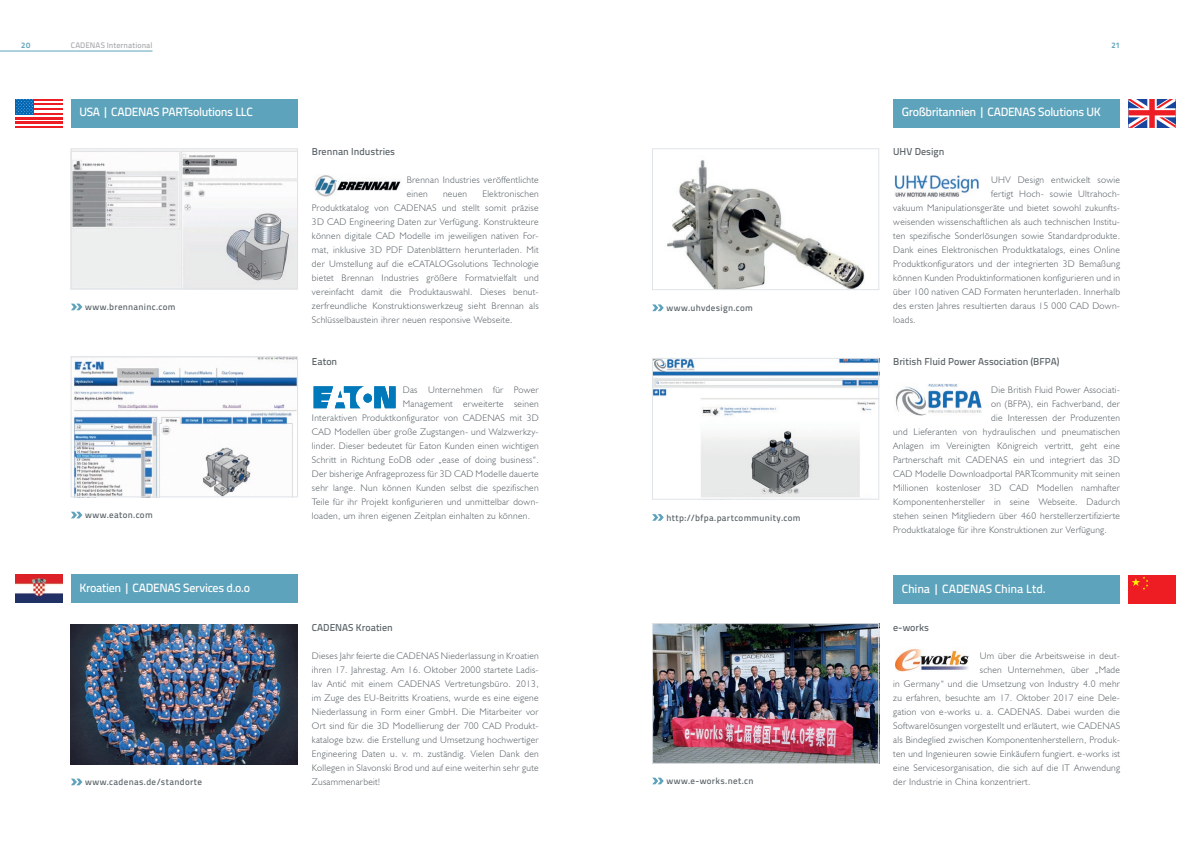
<style>
.page{position:relative;width:1191px;height:842px;background:#fff}
.page>*{position:absolute;margin:0;border:0;box-sizing:border-box;transform-origin:0 0}
.t1{font:12px "Titillium Text 25 L 600 wt";letter-spacing:-.025em;color:#fff}
.t2{font:10px "Titillium Text 25 L 600 wt";color:#576065}
.t3{font:300 9.5px/14px "Humanist 521 BT";letter-spacing:.03em;color:#576065;text-align:justify}
.t4{font:9px "Titillium Text 25 L 600 wt";letter-spacing:.035em;color:#576065}
.t5{font:8px "Titillium Text 25 L 600 wt";letter-spacing:.01em;color:#a8a9ad}
.t6{font:8px "Titillium Text 25 L 800 wt";color:#5da3bb}
</style>
<div class="page">
<hr style="left:0;top:51px;width:152px;height:1px;background:#5da3bb">
<img style="left:73px;top:150px;width:223px;height:137px">
<div style="left:71px;top:148px;width:227px;height:141px;border:1px solid #dfe4e8"></div>
<img style="left:73px;top:359px;width:223px;height:136px">
<div style="left:71px;top:357px;width:227px;height:140px;border:1px solid #dfe4e8"></div>
<svg style="left:71px;top:304px;width:11px;height:6px"></svg>
<svg style="left:71px;top:512px;width:11px;height:6px"></svg>
<img style="left:315px;top:175px;width:86px;height:21px">
<svg style="left:313px;top:386px;width:83px;height:23px"></svg>
<div style="left:363px;top:394px;width:9px;height:9px;background:#0079bb;border-radius:50%"></div>
<svg style="left:374px;top:386px;width:21px;height:22px"></svg>
<svg style="left:314px;top:386px;width:50px;height:22px"></svg>
<svg style="left:16px;top:99px;width:46px;height:28px"></svg>
<div style="left:71px;top:99px;width:227px;height:28px;background:#5da3bb"></div>
<img style="left:71px;top:624px;width:227px;height:141px">
<svg style="left:71px;top:779px;width:11px;height:6px"></svg>
<img style="left:16px;top:575px;width:46px;height:28px">
<div style="left:71px;top:575px;width:227px;height:28px;background:#5da3bb"></div>
<img style="left:666px;top:160px;width:199px;height:128px">
<div style="left:652px;top:148px;width:227px;height:142px;border:1px solid #dfe4e8"></div>
<img style="left:654px;top:360px;width:223px;height:137px">
<div style="left:652px;top:358px;width:227px;height:141px;border:1px solid #dfe4e8"></div>
<svg style="left:652px;top:304px;width:11px;height:7px"></svg>
<svg style="left:652px;top:514px;width:11px;height:7px"></svg>
<img style="left:894px;top:176px;width:85px;height:21px">
<img style="left:895px;top:383px;width:87px;height:32px">
<div style="left:893px;top:99px;width:227px;height:28px;background:#5da3bb"></div>
<svg style="left:1128px;top:99px;width:47px;height:28px"></svg>
<img style="left:654px;top:625px;width:223px;height:137px">
<div style="left:652px;top:623px;width:227px;height:141px;border:1px solid #dfe4e8"></div>
<svg style="left:652px;top:778px;width:11px;height:6px"></svg>
<img style="left:895px;top:648px;width:73px;height:23px">
<div style="left:893px;top:575px;width:227px;height:28px;background:#5da3bb"></div>
<svg style="left:1128px;top:575px;width:47px;height:28px"></svg>
<p class="t6" style="left:21px;top:39px;width:11px">20</p>
<p class="t5" style="left:71px;top:39px;width:83px">CADENAS International</p>
<p class="t6" style="left:1111px;top:39px;width:10px">21</p>
<p class="t1" style="left:79px;top:103px;width:175px">USA | CADENAS PARTsolutions LLC</p>
<p class="t1" style="left:901px;top:103px;width:201px">Großbritannien | CADENAS Solutions UK</p>
<p class="t2" style="left:312px;top:144px;width:85px">Brennan Industries</p>
<p class="t2" style="left:893px;top:144px;width:53px">UHV Design</p>
<p class="t4" style="left:85px;top:300px;width:92px">www.brennaninc.com</p>
<p class="t3" style="left:407px;top:173px;width:134px">Brennan Industries veröffentlichte einen</p>
<p class="t3" style="left:312px;top:187px;width:228px;text-indent:170px">Elektronischen Produktkatalog von CADENAS und stellt somit präzise 3D CAD Engineering Daten zur Verfügung. Konstrukteure können digitale CAD Modelle im jeweiligen nativen For&shy;mat, inklusive 3D PDF Datenblättern herunterladen. Mit der Umstellung auf die eCATALOGsolutions Technologie bietet Brennan Industries größere Formatvielfalt und vereinfacht damit die Produktauswahl. Dieses benut&shy;zerfreundliche Konstruktionswerkzeug sieht Brennan als Schlüsselbaustein ihrer neuen responsive Webseite.</p>
<p class="t3" style="left:443px;top:187px;width:26px">neuen</p>
<p class="t4" style="left:666px;top:301px;width:88px">www.uhvdesign.com</p>
<p class="t3" style="left:991px;top:173px;width:130px">UHV Design entwickelt sowie</p>
<p class="t3" style="left:991px;top:187px;width:130px">fertigt Hoch- sowie Ultrahoch-</p>
<p class="t3" style="left:893px;top:201px;width:228px">vakuum Manipulationsgeräte und bietet sowohl zukunfts-</p>
<p class="t3" style="left:893px;top:215px;width:228px">weisenden wissenschaftlichen als auch technischen Institu-</p>
<p class="t3" style="left:893px;top:229px;width:228px">ten spezifische Sonderlösungen sowie Standardprodukte.</p>
<p class="t3" style="left:893px;top:243px;width:228px">Dank eines Elektronischen Produktkatalogs, eines Online</p>
<p class="t3" style="left:893px;top:257px;width:228px">Produktkonfigurators und der integrierten 3D Bemaßung</p>
<p class="t3" style="left:893px;top:271px;width:228px">können Kunden Produktinformationen konfigurieren und in</p>
<p class="t3" style="left:893px;top:285px;width:228px">über 100 nativen CAD Formaten herunterladen. Innerhalb</p>
<p class="t3" style="left:893px;top:299px;width:228px">des ersten Jahres resultierten daraus 15 000 CAD Down-</p>
<p class="t3" style="left:893px;top:313px;width:24px">loads.</p>
<p class="t2" style="left:312px;top:354px;width:27px">Eaton</p>
<p class="t2" style="left:893px;top:354px;width:168px">British Fluid Power Association (BFPA)</p>
<p class="t4" style="left:85px;top:508px;width:69px">www.eaton.com</p>
<p class="t3" style="left:403px;top:383px;width:137px">Das Unternehmen für Power</p>
<p class="t3" style="left:403px;top:397px;width:137px">Management erweiterte seinen</p>
<p class="t3" style="left:312px;top:411px;width:228px">Interaktiven Produktkonfigurator von CADENAS mit 3D</p>
<p class="t3" style="left:312px;top:425px;width:228px">CAD Modellen über große Zugstangen- und Walzwerkzy-</p>
<p class="t3" style="left:312px;top:439px;width:228px">linder. Dieser bedeutet für Eaton Kunden einen wichtigen</p>
<p class="t3" style="left:312px;top:453px;width:228px">Schritt in Richtung EoDB oder „ease of doing business“.</p>
<p class="t3" style="left:312px;top:467px;width:228px">Der bisherige Anfrageprozess für 3D CAD Modelle dauerte</p>
<p class="t3" style="left:312px;top:481px;width:228px">sehr lange. Nun können Kunden selbst die spezifischen</p>
<p class="t3" style="left:312px;top:495px;width:228px">Teile für ihr Projekt konfigurieren und unmittelbar down-</p>
<p class="t3" style="left:312px;top:509px;width:220px">loaden, um ihren eigenen Zeitplan einhalten zu können.</p>
<p class="t4" style="left:666px;top:511px;width:136px">http://bfpa.partcommunity.com</p>
<p class="t3" style="left:991px;top:383px;width:130px">Die British Fluid Power Associati-</p>
<p class="t3" style="left:991px;top:397px;width:130px">on (BFPA), ein Fachverband, der</p>
<p class="t3" style="left:991px;top:411px;width:130px">die Interessen der Produzenten</p>
<p class="t3" style="left:893px;top:425px;width:228px">und Lieferanten von hydraulischen und pneumatischen</p>
<p class="t3" style="left:893px;top:439px;width:228px">Anlagen im Vereinigten Königreich vertritt, geht eine</p>
<p class="t3" style="left:893px;top:453px;width:228px">Partnerschaft mit CADENAS ein und integriert das 3D</p>
<p class="t3" style="left:893px;top:467px;width:228px">CAD Modelle Downloadportal PARTcommunity mit seinen</p>
<p class="t3" style="left:893px;top:481px;width:228px">Millionen kostenloser 3D CAD Modellen namhafter</p>
<p class="t3" style="left:893px;top:495px;width:228px">Komponentenhersteller in seine Webseite. Dadurch</p>
<p class="t3" style="left:893px;top:509px;width:228px">stehen seinen Mitgliedern über 460 herstellerzertifizierte</p>
<p class="t3" style="left:893px;top:523px;width:215px">Produktkataloge für ihre Konstruktionen zur Verfügung.</p>
<p class="t1" style="left:79px;top:579px;width:172px">Kroatien | CADENAS Services d.o.o</p>
<p class="t1" style="left:901px;top:579px;width:145px">China | CADENAS China Ltd.</p>
<p class="t4" style="left:85px;top:775px;width:118px">www.cadenas.de/standorte</p>
<p class="t2" style="left:312px;top:620px;width:82px">CADENAS Kroatien</p>
<p class="t3" style="left:312px;top:649px;width:228px">Dieses Jahr feierte die CADENAS Niederlassung in Kroatien ihren 17. Jahrestag. Am 16. Oktober 2000 startete Ladis&shy;lav Antić mit einem CADENAS Vertretungsbüro. 2013, im Zuge des EU-Beitritts Kroatiens, wurde es eine eigene Niederlassung in Form einer GmbH. Die Mitarbeiter vor Ort sind für die 3D Modellierung der 700 CAD Produkt&shy;kataloge bzw. die Erstellung und Umsetzung hochwertiger Engineering Daten u. v. m. zuständig. Vielen Dank den Kollegen in Slavonski Brod und auf eine weiterhin sehr gute Zusammenarbeit!</p>
<p class="t4" style="left:666px;top:774px;width:89px">www.e-works.net.cn</p>
<p class="t2" style="left:893px;top:620px;width:37px">e-works</p>
<p class="t3" style="left:980px;top:649px;width:142px">Um über die Arbeitsweise in deut-</p>
<p class="t3" style="left:980px;top:663px;width:142px">schen Unternehmen, über „Made</p>
<p class="t3" style="left:893px;top:677px;width:228px">in Germany“ und die Umsetzung von Industry 4.0 mehr</p>
<p class="t3" style="left:893px;top:691px;width:228px">zu erfahren, besuchte am 17. Oktober 2017 eine Dele-</p>
<p class="t3" style="left:893px;top:705px;width:228px">gation von e-works u. a. CADENAS. Dabei wurden die</p>
<p class="t3" style="left:893px;top:719px;width:228px">Softwarelösungen vorgestellt und erläutert, wie CADENAS</p>
<p class="t3" style="left:893px;top:733px;width:228px">als Bindeglied zwischen Komponentenherstellern, Produk-</p>
<p class="t3" style="left:893px;top:747px;width:228px">ten und Ingenieuren sowie Einkäufern fungiert. e-works ist</p>
<p class="t3" style="left:893px;top:761px;width:228px">eine Servicesorganisation, die sich auf die IT Anwendung</p>
<p class="t3" style="left:893px;top:775px;width:139px">der Industrie in China konzentriert.</p>
</div>
